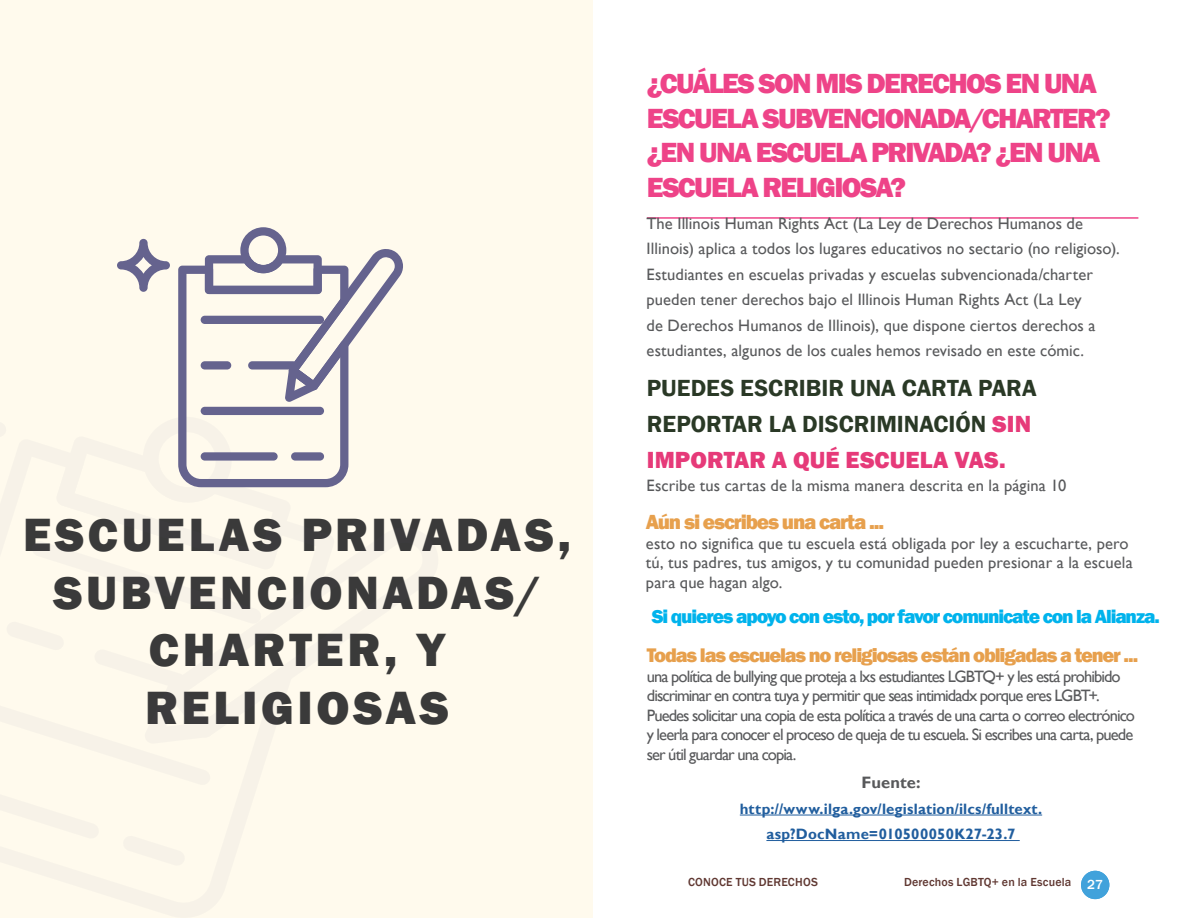
<style>
.page{position:relative;width:1188px;height:918px;background:#fff}
.page>*{position:absolute;margin:0;border:0;box-sizing:border-box;transform-origin:0 0}
.t1{font:800 48px/57.6px "Franklin Gothic";letter-spacing:.075em;color:#3a3a3a;text-align:center}
.t2{font:800 28.5px/34.5px "Franklin Gothic";letter-spacing:-.06em;color:#ee4388}
.t3{font:600 24px/36px "Franklin Gothic";color:#2a3926}
.t4{font:800 21px "Franklin Gothic";letter-spacing:-.055em;color:#e7a04d}
.t5{font:800 20.25px "Franklin Gothic";letter-spacing:-.055em;color:#e7a04d}
.t6{font:800 19.5px "Franklin Gothic";letter-spacing:-.06em;color:#00b3ec}
.t7{font:16.5px/25.5px "Gill Sans";color:#58595b}
.t8{font:16.5px/19.5px "Gill Sans";letter-spacing:-.055em;color:#58595b}
.t9{font:700 16.5px "Gill Sans";letter-spacing:.005em;color:#58595b}
.t10{font:700 15px/25.5px "Gill Sans";letter-spacing:.01em;color:#215e9e;text-align:center}
.t11{font:500 12px "Franklin Gothic";letter-spacing:.015em;color:#603832}
.s1{font-weight:800;color:#e63a79}
.s2{font-size:13.5px;color:#fff}
</style>
<div class="page">
<div style="left:1081px;top:871px;width:28px;height:28px;background:#41a2db;border-radius:50%"></div>
<div style="left:0;top:0;width:593px;height:918px;background:#fffaed"></div>
<hr style="left:647px;top:217px;width:491px;height:2px;background:#ee4388">
<hr style="left:740px;top:815px;width:302px;height:1px;background:#215e9e">
<hr style="left:766px;top:840px;width:254px;height:1px;background:#215e9e">
<svg style="left:117px;top:227px;width:286px;height:261px"></svg>
<h1 class="t1" style="left:23px;top:506px;width:549px">ESCUELAS PRIVADAS,<br>SUBVENCIONADAS/<br>CHARTER, Y<br>RELIGIOSAS</h1>
<h2 class="t2" style="left:647px;top:67px;width:465px">¿CUÁLES SON MIS DERECHOS EN UNA<br>ESCUELA SUBVENCIONADA/CHARTER? ¿EN UNA ESCUELA PRIVADA? ¿EN UNA<br>ESCUELA RELIGIOSA?</h2>
<p class="t7" style="left:647px;top:211px;width:475px">The Illinois Human Rights Act (La Ley de Derechos Humanos de Illinois) aplica a todos los lugares educativos no sectario (no religioso).<br>Estudiantes en escuelas privadas y escuelas subvencionada/charter pueden tener derechos bajo el Illinois Human Rights Act (La Ley<br>de Derechos Humanos de Illinois), que dispone ciertos derechos a estudiantes, algunos de los cuales hemos revisado en este cómic.</p>
<h3 class="t3" style="left:647px;top:370px;width:391px">PUEDES ESCRIBIR UNA CARTA PARA<br>REPORTAR LA DISCRIMINACIÓN <span class="s1">SIN<br>IMPORTAR A QUÉ ESCUELA VAS.</span></h3>
<p class="t7" style="left:647px;top:473px;width:421px">Escribe tus cartas de la misma manera descrita en la página 10</p>
<p class="t4" style="left:646px;top:509px;width:240px">Aún si escribes una carta ...</p>
<p class="t7" style="left:646px;top:534px;width:488px;line-height:19.5px">esto no significa que tu escuela está obligada por ley a escucharte, pero tú, tus padres, tus amigos, y tu comunidad pueden presionar a la escuela para que hagan algo.</p>
<p class="t6" style="left:652px;top:603px;width:510px">Si quieres apoyo con esto, por favor comunicate con la Alianza.</p>
<p class="t5" style="left:647px;top:642px;width:493px">Todas las escuelas no religiosas están obligadas a tener ...</p>
<p class="t8" style="left:647px;top:667px;width:490px">una política de bullying que proteja a lxs estudiantes LGBTQ+ y les está prohibido discriminar en contra tuya y permitir que seas intimidadx porque eres LGBT+.<br>Puedes solicitar una copia de esta política a través de una carta o correo electrónico y leerla para conocer el proceso de queja de tu escuela. Si escribes una carta, puede ser útil guardar una copia.</p>
<p class="t9" style="left:861px;top:773px;width:61px">Fuente:</p>
<p class="t10" style="left:740px;top:797px;width:304px">http://www.ilga.gov/legislation/ilcs/fulltext. asp?DocName=010500050K27-23.7</p>
<p class="t11" style="left:688px;top:874px;width:131px">CONOCE TUS DERECHOS</p>
<p class="t11" style="left:904px;top:874px;width:200px">Derechos LGBTQ+ en la Escuela <span class="s2">27</span></p>
</div>
